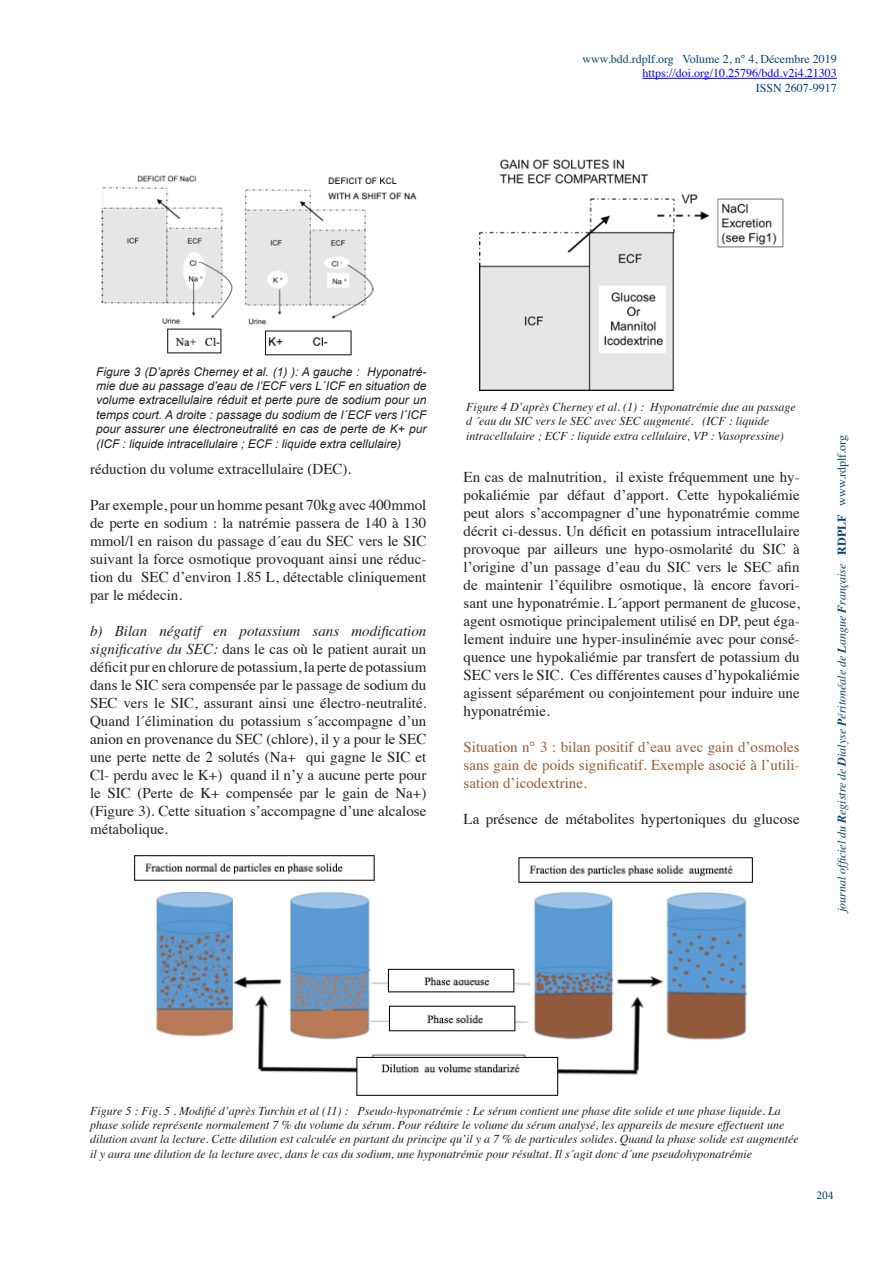
<style>
.page{position:relative;width:893px;height:1263px;background:#fff}
.page>*{position:absolute;margin:0;border:0;box-sizing:border-box;transform-origin:0 0}
.t1{font:15px/18px "Times";color:#231f20;text-align:justify}
.t2{font:15px/18px "Times";color:#9b5a32;text-align:justify}
.t3{font:italic 12px/14.4px "Times";color:#231f20}
.t4{font:italic 12px/14.4px "Arial";color:#231f20;text-align:justify}
.t5{font:italic 12px "Times";color:#004279}
.t6{font:12px "Times";color:#004279}
.t7{font:12px "Times";color:#00f}
.t8{font:12px "Minion Pro";color:#004279}
.s1{font-style:italic}
.s2{font-weight:700}
.s3{font-weight:700;font-style:normal}
.s4{font-style:normal}
</style>
<div class="page">
<hr style="left:642px;top:78px;width:195px;height:1px;background:#00f">
<img style="left:134px;top:855px;width:619px;height:241px">
<img style="left:101px;top:175px;width:316px;height:181px">
<img style="left:480px;top:159px;width:303px;height:231px">
<p class="t6" style="left:582px;top:48px;width:256px">www.bdd.rdplf.org Volume 2, n° 4, Décembre 2019</p>
<p class="t7" style="left:642px;top:62px;width:196px">https://doi.org/10.25796/bdd.v2i4.21303</p>
<p class="t6" style="left:756px;top:77px;width:82px">ISSN 2607-9917</p>
<p class="t4" style="left:96px;top:364px;width:332px">Figure 3 (D’après Cherney et al. (1) ): A gauche : Hyponatré&shy;mie due au passage d’eau de l’ECF vers L´ICF en situation de volume extracellulaire réduit et perte pure de sodium pour un temps court. A droite : passage du sodium de l´ECF vers l´ICF pour assurer une électroneutralité en cas de perte de K+ pur (ICF : liquide intracellulaire ; ECF : liquide extra cellulaire)</p>
<p class="t1" style="left:90px;top:458px;width:263px">réduction du volume extracellulaire (DEC).</p>
<p class="t1" style="left:90px;top:494px;width:338px">Par exemple, pour un homme pesant 70kg avec 400mmol de perte en sodium : la natrémie passera de 140 à 130 mmol/l en raison du passage d´eau du SEC vers le SIC suivant la force osmotique provoquant ainsi une réduc&shy;tion du SEC d’environ 1.85 L, détectable cliniquement par le médecin.</p>
<p class="t1" style="left:90px;top:620px;width:338px"><span class="s1">b) Bilan négatif en potassium sans modification significative du SEC:</span> dans le cas où le patient aurait un déficit pur en chlorure de potassium, la perte de potassium dans le SIC sera compensée par le passage de sodium du SEC vers le SIC, assurant ainsi une électro-neutralité.<br>Quand l´élimination du potassium s´accompagne d’un anion en provenance du SEC (chlore), il y a pour le SEC une perte nette de 2 solutés (Na+ qui gagne le SIC et Cl- perdu avec le K+) quand il n’y a aucune perte pour le SIC (Perte de K+ compensée par le gain de Na+) (Figure 3). Cette situation s’accompagne d’une alcalose métabolique.</p>
<p class="t3" style="left:466px;top:399px;width:331px">Figure 4 D’après Cherney et al. (1) : Hyponatrémie due au passage d ´eau du SIC vers le SEC avec SEC augmenté. (ICF : liquide intracellulaire ; ECF : liquide extra cellulaire, VP : Vasopressine)</p>
<p class="t1" style="left:463px;top:466px;width:338px">En cas de malnutrition, il existe fréquemment une hy&shy;pokaliémie par défaut d’apport. Cette hypokaliémie peut alors s’accompagner d’une hyponatrémie comme décrit ci-dessus. Un déficit en potassium intracellulaire provoque par ailleurs une hypo-osmolarité du SIC à l’origine d’un passage d’eau du SIC vers le SEC afin de maintenir l’équilibre osmotique, là encore favori&shy;sant une hyponatrémie. L´apport permanent de glucose, agent osmotique principalement utilisé en DP, peut éga&shy;lement induire une hyper-insulinémie avec pour consé&shy;quence une hypokaliémie par transfert de potassium du SEC vers le SIC. Ces différentes causes d’hypokaliémie agissent séparément ou conjointement pour induire une hyponatrémie.</p>
<p class="t2" style="left:463px;top:736px;width:338px">Situation n° 3 : bilan positif d’eau avec gain d’osmoles sans gain de poids significatif. Exemple asocié à l’utili&shy;sation d’icodextrine.</p>
<p class="t1" style="left:463px;top:808px;width:338px">La présence de métabolites hypertoniques du glucose</p>
<p class="t5" style="left:831px;top:912px;width:478px;rotate:-90deg">journal officiel du <span class="s2">R</span>egistre de <span class="s2">D</span>ialyse <span class="s2">P</span>éritonéale de <span class="s2">L</span>angue <span class="s2">F</span>rançaise <span class="s3">RDPLF</span> <span class="s4">www.rdplf.org</span></p>
<p class="t3" style="left:90px;top:1103px;width:710px">Figure 5 : Fig. 5 . Modifié d’après Turchin et al (11) : Pseudo-hyponatrémie : Le sérum contient une phase dite solide et une phase liquide. La phase solide représente normalement 7 % du volume du sérum. Pour réduire le volume du sérum analysé, les appareils de mesure effectuent une dilution avant la lecture. Cette dilution est calculée en partant du principe qu’il y a 7 % de particules solides. Quand la phase solide est augmentée il y aura une dilution de la lecture avec, dans le cas du sodium, une hyponatrémie pour résultat. Il s´agit donc d´une pseudohyponatrémie</p>
<p class="t8" style="left:816px;top:1187px;width:19px">204</p>
</div>
